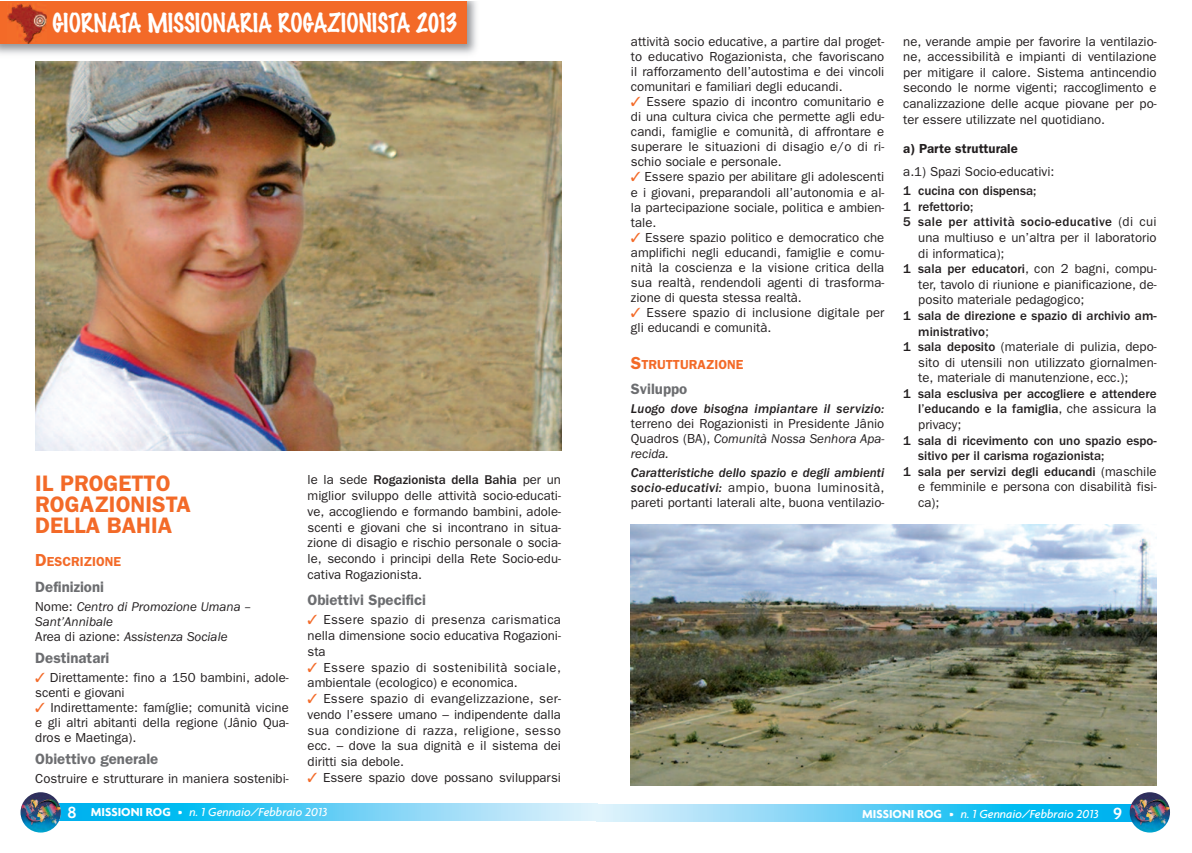
<style>
.page{position:relative;width:1192px;height:853px;background:#fff}
.page>*{position:absolute;margin:0;border:0;box-sizing:border-box;transform-origin:0 0}
.t1{font:23.75px "Marker Board SSK";color:#fff;scale:.94 1}
.t2{font:600 22.5px/21.4px "Franklin Gothic";color:#f36a28}
.t3{font:600 15px "Franklin Gothic";color:#6c6d70}
.t4{font:13.12px/15.1px "Franklin Gothic";color:#231f20;text-align:justify}
.t5{font:500 13.12px/15.6px "Franklin Gothic";color:#231f20;text-align:justify}
.t6{font:italic 13.12px/15.1px "Franklin Gothic";color:#231f20}
.t7{font:13.12px/15.8px "Franklin Gothic";letter-spacing:.03em;color:#231f20}
.t8{font:italic 500 13.12px "Franklin Gothic";letter-spacing:.015em;color:#231f20}
.t9{font:500 13.12px "Franklin Gothic";letter-spacing:.025em;color:#231f20}
.t10{font:600 13.12px "Franklin Gothic";color:#f36a28}
.t11{font:600 13.12px "Franklin Gothic";color:#231f20}
.t12{font:italic 12.5px "Agenda";color:#fff}
.s1{font-size:17.5px}
.s2{font-style:normal}
.s3{color:#f36a28}
.s4{font-weight:500}
.s5{font-style:italic}
.s6{font-weight:500;font-style:italic}
.s7{font-weight:400}
.s8{font-weight:600;font-style:normal;font-size:17.5px}
.s9{font-weight:700;font-style:normal}
.s10{font-weight:300;font-style:normal}
</style>
<div class="page">
<img style="left:0;top:1px;width:1170px;height:832px">
<h1 class="t1" style="left:52px;top:11px;width:432px">GIORNATA MISSIONARIA ROGAZIONISTA 2013</h1>
<h2 class="t2" style="left:35px;top:474px;width:157px">IL PROGETTO<br>ROGAZIONISTA<br>DELLA BAHIA</h2>
<p class="t10" style="left:35px;top:557px;width:87px"><span class="s1">D</span>ESCRIZIONE</p>
<p class="t3" style="left:35px;top:582px;width:70px">Definizioni</p>
<p class="t6" style="left:35px;top:600px;width:217px"><span class="s2">Nome:</span> Centro di Promozione Umana –<br>Sant’Annibale<br><span class="s2">Area di azione:</span> Assistenza Sociale</p>
<p class="t3" style="left:35px;top:653px;width:76px">Destinatari</p>
<p class="t4" style="left:35px;top:670px;width:255px"><span class="s3">✓</span> Direttamente: fino a 150 bambini, adole&shy;scenti e giovani</p>
<p class="t4" style="left:35px;top:701px;width:255px"><span class="s3">✓</span> Indirettamente: famíglie; comunità vicine e gli altri abitanti della regione (Jânio Qua&shy;dros e Maetinga).</p>
<p class="t3" style="left:35px;top:754px;width:124px">Obiettivo generale</p>
<p class="t4" style="left:35px;top:772px;width:255px">Costruire e strutturare in maniera sostenibi-</p>
<p class="t4" style="left:307px;top:473px;width:255px;line-height:15.8px">le la sede <span class="s4">Rogazionista della Bahia</span> per un miglior sviluppo delle attività socio-educati&shy;ve, accogliendo e formando bambini, adole&shy;scenti e giovani che si incontrano in situa&shy;zione di disagio e rischio personale o socia&shy;le, secondo i principi della Rete Socio-edu&shy;cativa Rogazionista.</p>
<p class="t3" style="left:307px;top:595px;width:120px">Obiettivi Specifici</p>
<p class="t4" style="left:307px;top:613px;width:255px;line-height:15.8px"><span class="s3">✓</span> Essere spazio di presenza carismatica nella dimensione socio educativa Rogazioni&shy;sta</p>
<p class="t7" style="left:307px;top:660px;width:255px"><span class="s3">✓</span> Essere spazio di sostenibilità sociale, ambientale (ecologico) e economica.</p>
<p class="t4" style="left:307px;top:692px;width:255px;line-height:15.8px"><span class="s3">✓</span> Essere spazio di evangelizzazione, ser&shy;vendo l’essere umano – indipendente dalla sua condizione di razza, religione, sesso ecc. – dove la sua dignità e il sistema dei diritti sia debole.</p>
<p class="t4" style="left:307px;top:771px;width:255px"><span class="s3">✓</span> Essere spazio dove possano svilupparsi</p>
<p class="t4" style="left:631px;top:35px;width:255px">attività socio educative, a partire dal proget&shy;to educativo Rogazionista, che favoriscano il rafforzamento dell’autostima e dei vincoli comunitari e familiari degli educandi.</p>
<p class="t4" style="left:631px;top:95px;width:255px"><span class="s3">✓</span> Essere spazio di incontro comunitario e di una cultura civica che permette agli edu&shy;candi, famiglie e comunità, di affrontare e superare le situazioni di disagio e/o di ri&shy;schio sociale e personale.</p>
<p class="t4" style="left:631px;top:170px;width:255px"><span class="s3">✓</span> Essere spazio per abilitare gli adolescenti e i giovani, preparandoli all’autonomia e al&shy;la partecipazione sociale, politica e ambien&shy;tale.</p>
<p class="t4" style="left:631px;top:231px;width:255px"><span class="s3">✓</span> Essere spazio politico e democratico che amplifichi negli educandi, famiglie e comu&shy;nità la coscienza e la visione critica della sua realtà, rendendoli agenti di trasforma&shy;zione di questa stessa realtà.</p>
<p class="t4" style="left:631px;top:306px;width:255px"><span class="s3">✓</span> Essere spazio di inclusione digitale per gli educandi e comunità.</p>
<p class="t10" style="left:631px;top:360px;width:114px"><span class="s1">S</span>TRUTTURAZIONE</p>
<p class="t3" style="left:631px;top:384px;width:58px">Sviluppo</p>
<p class="t8" style="left:631px;top:404px;width:255px">Luogo dove bisogna impiantare il servizio:</p>
<p class="t4" style="left:631px;top:417px;width:255px">terreno dei Rogazionisti in Presidente Jânio Quadros (BA), <span class="s5">Comunità Nossa Senhora Apa&shy;recida.</span></p>
<p class="t4" style="left:631px;top:466px;width:255px"><span class="s6">Caratteristiche dello spazio e degli ambienti socio-educativi:</span> ampio, buona luminosità, pareti portanti laterali alte, buona ventilazio-</p>
<p class="t4" style="left:903px;top:34px;width:255px;line-height:15.6px">ne, verande ampie per favorire la ventilazio&shy;ne, accessibilità e impianti di ventilazione per mitigare il calore. Sistema antincendio secondo le norme vigenti; raccoglimento e canalizzazione delle acque piovane per po&shy;ter essere utilizzate nel quotidiano.</p>
<p class="t11" style="left:903px;top:144px;width:116px">a) Parte strutturale</p>
<p class="t4" style="left:903px;top:165px;width:153px">a.1) Spazi Socio-educativi:</p>
<p class="t5" style="left:903px;top:184px;width:135px">1 cucina con dispensa;</p>
<p class="t5" style="left:903px;top:200px;width:72px">1 refettorio;</p>
<p class="t9" style="left:903px;top:218px;width:255px">5 sale per attività socio-educative <span class="s7">(di cui</span></p>
<p class="t4" style="left:918px;top:231px;width:240px">una multiuso e un’altra per il laboratorio</p>
<p class="t4" style="left:918px;top:247px;width:88px">di informatica);</p>
<p class="t5" style="left:903px;top:262px;width:255px">1 sala per educatori<span class="s7">, con 2 bagni, compu-</span></p>
<p class="t4" style="left:918px;top:278px;width:240px">ter, tavolo di riunione e pianificazione, de-</p>
<p class="t4" style="left:918px;top:293px;width:168px">posito materiale pedagogico;</p>
<p class="t5" style="left:903px;top:309px;width:255px">1 sala de direzione e spazio di archivio am-</p>
<p class="t5" style="left:918px;top:324px;width:72px">ministrativo<span class="s7">;</span></p>
<p class="t4" style="left:903px;top:340px;width:255px"><span class="s4">1 sala deposito</span> (materiale di pulizia, depo-</p>
<p class="t4" style="left:918px;top:356px;width:240px">sito di utensili non utilizzato giornalmen-</p>
<p class="t4" style="left:918px;top:371px;width:212px">te, materiale di manutenzione, ecc.);</p>
<p class="t5" style="left:918px;top:387px;width:240px;text-indent:-15px">1 sala esclusiva per accogliere e attendere l’educando e la famiglia<span class="s7">, che assicura la privacy;</span></p>
<p class="t5" style="left:903px;top:434px;width:255px">1 sala di ricevimento con uno spazio espo-</p>
<p class="t5" style="left:918px;top:449px;width:188px">sitivo per il carisma rogazionista;</p>
<p class="t5" style="left:903px;top:465px;width:255px">1 sala per servizi degli educandi <span class="s7">(maschile</span></p>
<p class="t4" style="left:918px;top:480px;width:240px">e femminile e persona con disabilità fisi-</p>
<p class="t4" style="left:918px;top:496px;width:23px">ca);</p>
<p class="t12" style="left:68px;top:807px;width:261px"><span class="s8">8</span> <span class="s9">MISSIONI ROG</span> <span class="s10">•</span> n. 1 Gennaio/Febbraio 2013</p>
<p class="t12" style="left:862px;top:809px;width:261px"><span class="s9">MISSIONI ROG</span> <span class="s10">•</span> n. 1 Gennaio/Febbraio 2013 <span class="s8">9</span></p>
</div>
